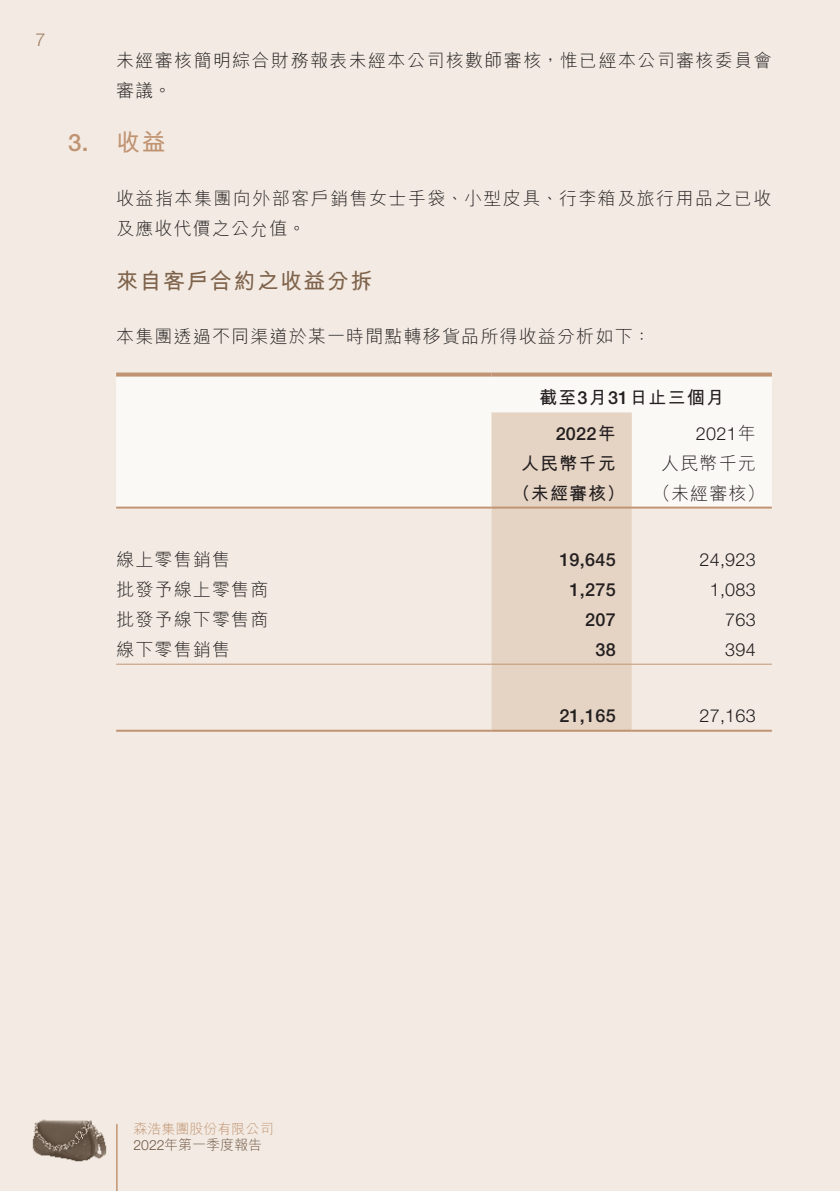
<style>
.page{position:relative;width:840px;height:1191px;background:#fff}
.page>*{position:absolute;margin:0;border:0;box-sizing:border-box;transform-origin:0 0}
._03_H1{font:700 24px "M Hei HK";color:#c09473}
._03_H1-2{font:500 24px "Helvetica Neue LT Std";color:#c09473}
._04___H2{font:700 22px "M Hei HK";letter-spacing:.065em;color:#7f634c}
._12___P2{font:300 18px/30px "M Hei HK";letter-spacing:.075em;color:#231f20}
._12___P2-2{font:300 18px "Helvetica Neue LT Std";letter-spacing:.015em;color:#231f20}
._15_Table_Stub{font:300 18px "M Hei HK";letter-spacing:.065em;color:#231f20}
._12___P2-3{font:500 18px "Helvetica Neue LT Std";letter-spacing:.015em;color:#231f20}
._12___P2-4{font:700 18px "M Hei HK";letter-spacing:.065em;color:#231f20}
.t1{font:300 18px "Helvetica Neue LT Std";color:#9f7c60}
.t2{font:300 14px/16px "M Hei HK";color:#c09473}
.s1{font-family:"Helvetica Neue LT Std";font-weight:500}
.s2{font-family:"M Hei HK"}
.s3{font-family:"M Hei HK";font-weight:700}
.s4{font-family:"Helvetica Neue LT Std";color:#6f5642}
.s5{color:#6f5642}
</style>
<div class="page">
<div style="left:0;top:0;width:839px;height:1191px;background:#f3ebe3"></div>
<img style="left:32px;top:1119px;width:75px;height:43px">
<hr style="left:116px;top:1123px;width:1px;height:68px;background:#c09473">
<div style="left:116px;top:376px;width:655px;height:130px;background:#fbf9f6"></div>
<svg style="left:491px;top:412px;width:140px;height:317px;background:#e5d3c4"></svg>
<svg style="left:116px;top:372px;width:375px;height:4px"></svg>
<svg style="left:491px;top:372px;width:280px;height:4px"></svg>
<hr style="left:116px;top:506px;width:375px;height:2px;background:#c09473">
<hr style="left:491px;top:506px;width:140px;height:2px;background:#c09473">
<hr style="left:631px;top:506px;width:140px;height:2px;background:#c09473">
<hr style="left:116px;top:663px;width:375px;height:1px;background:#c09473">
<hr style="left:491px;top:663px;width:140px;height:1px;background:#c09473">
<hr style="left:631px;top:663px;width:140px;height:1px;background:#c09473">
<hr style="left:116px;top:729px;width:375px;height:2px;background:#c09473">
<hr style="left:491px;top:729px;width:140px;height:2px;background:#c09473">
<hr style="left:631px;top:729px;width:140px;height:2px;background:#c09473">
<p class="t1" style="left:36px;top:28px;width:12px">7</p>
<p class="_03_H1-2" style="left:68px;top:128px;width:22px">3.</p>
<p class="_12___P2" style="left:116px;top:45px;width:656px">未經審核簡明綜合財務報表未經本公司核數師審核，惟已經本公司審核委員會審議。</p>
<p class="_03_H1" style="left:116px;top:125px;width:51px">收益</p>
<p class="_12___P2" style="left:116px;top:183px;width:656px">收益指本集團向外部客戶銷售女士手袋、小型皮具、行李箱及旅行用品之已收及應收代價之公允值。</p>
<p class="_04___H2" style="left:116px;top:265px;width:258px">來自客戶合約之收益分拆</p>
<p class="_12___P2" style="left:116px;top:321px;width:536px">本集團透過不同渠道於某一時間點轉移貨品所得收益分析如下：</p>
<p class="_12___P2-4" style="left:539px;top:384px;width:186px">截至<span class="s1">3</span>月<span class="s1">31</span>日止三個月</p>
<p class="_12___P2-2" style="left:695px;top:423px;width:61px">2021<span class="s2">年</span></p>
<p class="_12___P2-3" style="left:555px;top:423px;width:61px">2022<span class="s3">年</span></p>
<p class="_12___P2-4" style="left:520px;top:450px;width:96px">人民幣千元</p>
<p class="_12___P2" style="left:660px;top:448px;width:96px">人民幣千元</p>
<p class="_12___P2-4" style="left:512px;top:480px;width:113px">（未經審核）</p>
<p class="_12___P2" style="left:652px;top:478px;width:113px">（未經審核(</p>
<p class="_15_Table_Stub" style="left:116px;top:547px;width:115px">線上零售銷售</p>
<p class="_12___P2-3" style="left:559px;top:549px;width:58px">19,645</p>
<p class="_12___P2-2" style="left:699px;top:549px;width:58px">24,923</p>
<p class="_15_Table_Stub" style="left:116px;top:577px;width:154px">批發予線上零售商</p>
<p class="_12___P2-3" style="left:569px;top:579px;width:48px">1,275</p>
<p class="_12___P2-2" style="left:709px;top:579px;width:48px">1,083</p>
<p class="_15_Table_Stub" style="left:116px;top:607px;width:154px">批發予線下零售商</p>
<p class="_12___P2-3" style="left:584px;top:609px;width:32px">207</p>
<p class="_12___P2-2" style="left:724px;top:609px;width:32px">763</p>
<p class="_15_Table_Stub" style="left:116px;top:637px;width:115px">線下零售銷售</p>
<p class="_12___P2-3" style="left:595px;top:639px;width:22px">38</p>
<p class="_12___P2-2" style="left:724px;top:639px;width:32px">394</p>
<p class="_12___P2-3" style="left:559px;top:705px;width:58px">21,165</p>
<p class="_12___P2-2" style="left:699px;top:705px;width:58px">27,163</p>
<p class="t2" style="left:133px;top:1120px;width:142px">森浩集團股份有限公司<br><span class="s4">2022</span><span class="s5">年第一季度報告</span></p>
</div>
